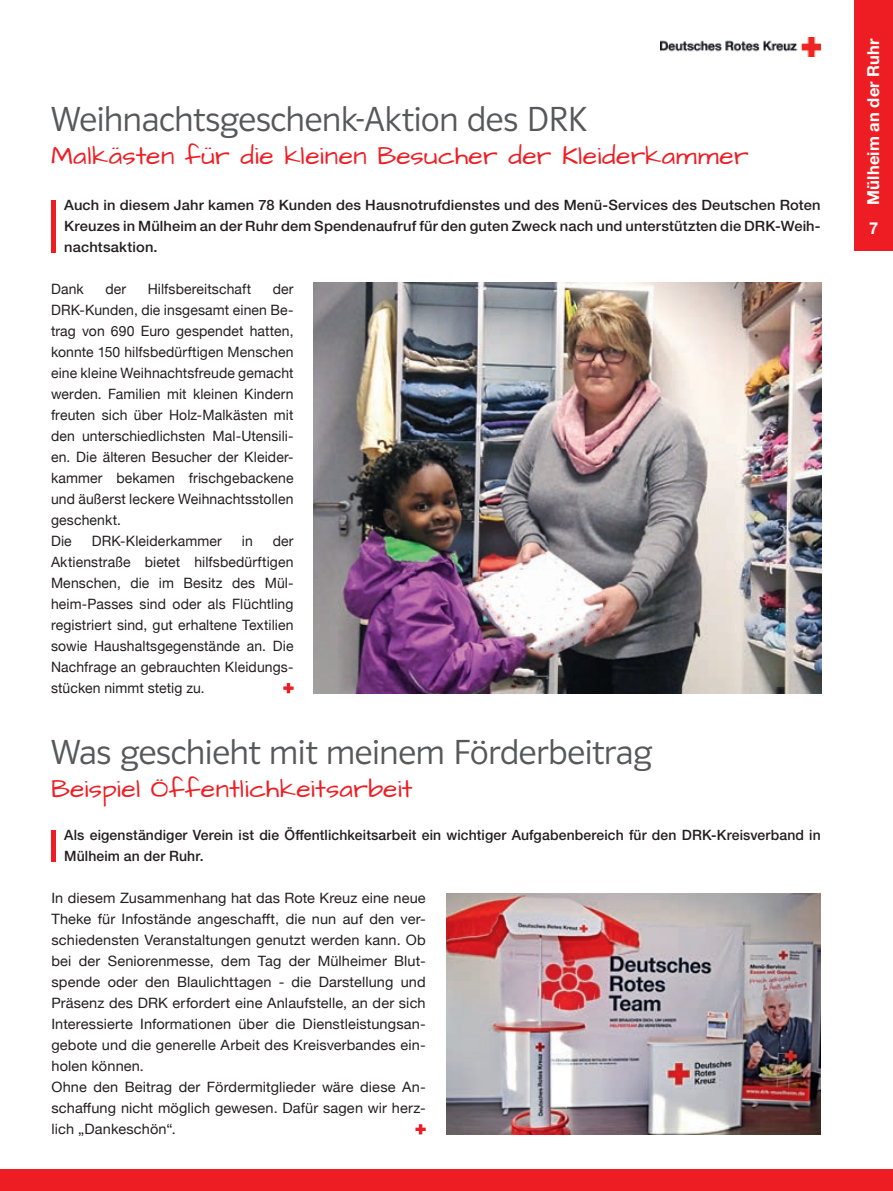
<style>
.page{position:relative;width:893px;height:1191px;background:#fff}
.page>*{position:absolute;margin:0;border:0;box-sizing:border-box;transform-origin:0 0}
.t1{font:36px "Polo 11 R Leicht";letter-spacing:-.01em;color:#57585a}
.t2{font:25.5px "Architects Daughter";letter-spacing:.01em;color:#ee1d23;scale:1.04 1}
.t3{font:700 16.5px "Helvetica Neue LTW1 G";letter-spacing:.01em;color:#fff}
.t4{font:14.25px/21px "Helvetica Neue";letter-spacing:.01em;color:#231f20}
.t5{font:500 14.25px/21px "Helvetica Neue LTW1 G";letter-spacing:.01em;color:#231f20;text-align:justify}
</style>
<div class="page">
<div style="left:0;top:1169px;width:893px;height:22px;background:#ee1d23"></div>
<img style="left:660px;top:37px;width:160px;height:20px">
<div style="left:855px;top:0;width:38px;height:251px;background:#ee1d23"></div>
<hr style="left:51px;top:200px;width:4px;height:52px;background:#ee1d23">
<svg style="left:283px;top:683px;width:11px;height:10px"></svg>
<img style="left:314px;top:283px;width:507px;height:410px">
<hr style="left:51px;top:830px;width:4px;height:31px;background:#ee1d23">
<svg style="left:415px;top:1124px;width:11px;height:10px"></svg>
<img style="left:446px;top:893px;width:375px;height:241px">
<h1 class="t1" style="left:51px;top:100px;width:537px">Weihnachtsgeschenk-Aktion des DRK</h1>
<h2 class="t2" style="left:51px;top:139px;width:672px">Malkästen für die kleinen Besucher der Kleiderkammer</h2>
<p class="t5" style="left:64px;top:194px;width:758px">Auch in diesem Jahr kamen 78 Kunden des Hausnotrufdienstes und des Menü-Services des Deutschen Roten Kreuzes in Mülheim an der Ruhr dem Spendenaufruf für den guten Zweck nach und unterstützten die DRK-Weih&shy;nachtsaktion.</p>
<p class="t4" style="left:51px;top:279px;width:34px">Dank</p>
<p class="t4" style="left:105px;top:279px;width:22px">der</p>
<p class="t4" style="left:148px;top:279px;width:105px">Hilfsbereitschaft</p>
<p class="t4" style="left:51px;top:279px;width:244px;text-indent:222px">der<br>DRK-Kunden, die insgesamt einen Be&shy;trag von 690 Euro gespendet hatten, konnte 150 hilfsbedürftigen Menschen eine kleine Weihnachtsfreude gemacht werden. Familien mit kleinen Kindern freuten sich über Holz-Malkästen mit den unterschiedlichsten Mal-Utensili&shy;en. Die älteren Besucher der Kleider&shy;kammer bekamen frischgebackene und äußerst leckere Weihnachtsstollen geschenkt.<br>Die</p>
<p class="t4" style="left:51px;top:531px;width:244px;text-align:justify;text-indent:222px">der Aktienstraße bietet hilfsbedürftigen Menschen, die im Besitz des Mül&shy;heim-Passes sind oder als Flüchtling registriert sind, gut erhaltene Textilien sowie Haushaltsgegenstände an. Die Nachfrage an gebrauchten Kleidungs&shy;stücken nimmt stetig zu.</p>
<p class="t4" style="left:92px;top:531px;width:132px">DRK-Kleiderkammer</p>
<p class="t4" style="left:242px;top:531px;width:12px">in</p>
<h1 class="t1" style="left:51px;top:733px;width:603px">Was geschieht mit meinem Förderbeitrag</h1>
<h2 class="t2" style="left:51px;top:771px;width:349px">Beispiel Öffentlichkeitsarbeit</h2>
<p class="t5" style="left:64px;top:824px;width:758px">Als eigenständiger Verein ist die Öffentlichkeitsarbeit ein wichtiger Aufgabenbereich für den DRK-Kreisverband in<br>Mülheim an der Ruhr.</p>
<p class="t4" style="left:51px;top:888px;width:376px">In diesem Zusammenhang hat das Rote Kreuz eine neue Theke für Infostände angeschafft, die nun auf den ver&shy;schiedensten Veranstaltungen genutzt werden kann. Ob bei der Seniorenmesse, dem Tag der Mülheimer Blut&shy;spende oder den Blaulichttagen - die Darstellung und Präsenz des DRK erfordert eine Anlaufstelle, an der sich Interessierte Informationen über die Dienstleistungsan&shy;gebote und die generelle Arbeit des Kreisverbandes ein&shy;holen können.<br>Ohne den Beitrag der Fördermitglieder wäre diese An&shy;schaffung nicht möglich gewesen. Dafür sagen wir herz&shy;lich „Dankeschön“.</p>
<p class="t3" style="left:863px;top:205px;width:168px;rotate:-90deg">Mülheim an der Ruhr</p>
<p class="t3" style="left:869px;top:218px;width:11px">7</p>
</div>
